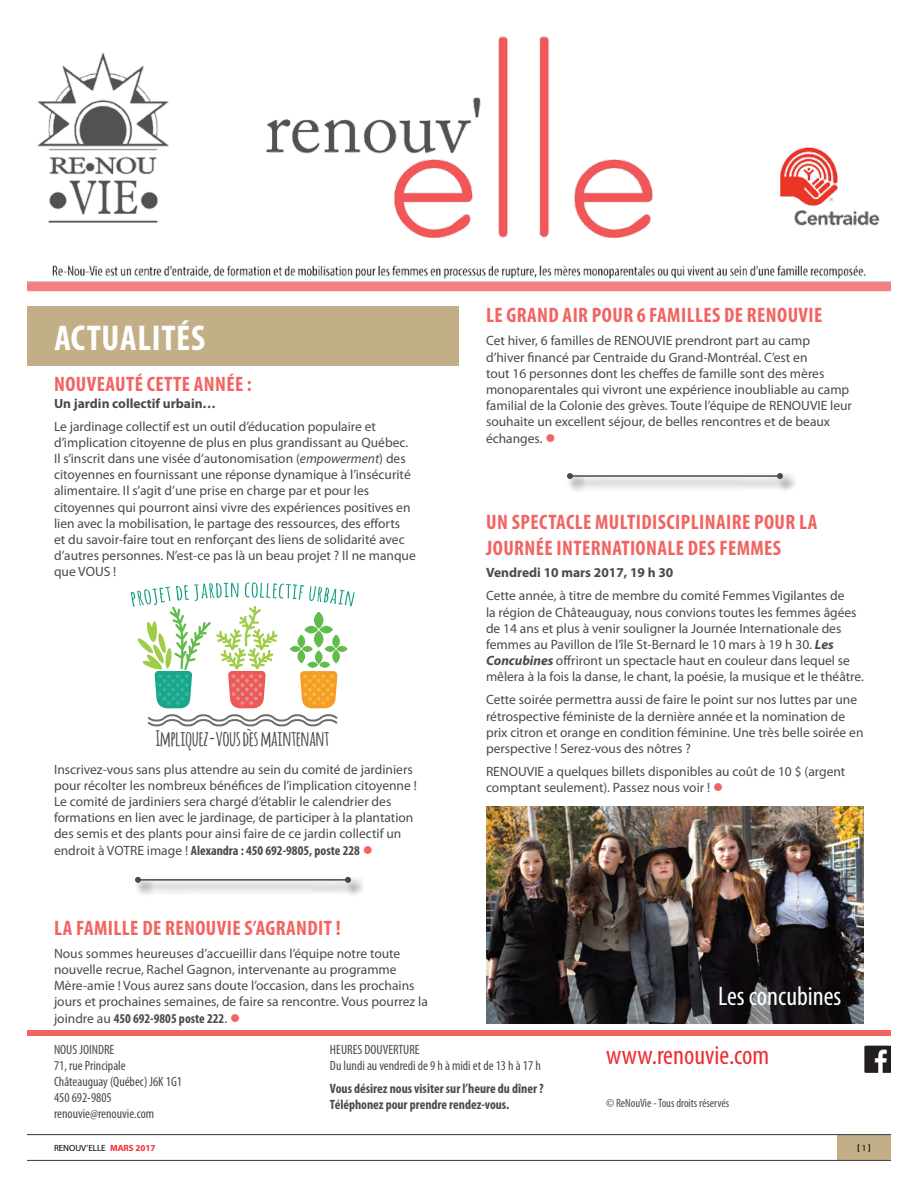
<style>
.page{position:relative;width:918px;height:1188px;background:#fff}
.page>*{position:absolute;margin:0;border:0;box-sizing:border-box;transform-origin:0 0}
.t1{font:700 condensed 36px "Myriad Pro";letter-spacing:.02em;color:#fff}
.t2{font:condensed 27px "Myriad Pro";color:#ee2d31}
.t3{font:condensed 27px "Myriad Pro";color:#fff}
.t4{font:700 condensed 21px/25.2px "Myriad Pro";letter-spacing:.02em;color:#f16462}
.t5{font:700 21px "Amatic";color:#4b494a}
.t6{font:13.5px/16.2px "Myriad Pro";color:#4b494a}
.t7{font:condensed 13.5px/16.2px "Myriad Pro";color:#4b494a}
.t8{font:700 condensed 13.5px/16.2px "Myriad Pro";color:#4b494a}
.t9{font:700 13.5px "Myriad Pro";color:#4b494a}
.t10{font:condensed 12px "Myriad Pro";color:#4b494a}
.t11{font:9px "Myriad Pro";color:#000}
.t12{font:700 condensed 9px "Myriad Pro";color:#000}
.s1{font-style:italic}
.s2{font-weight:700;font-stretch:condensed}
.s3{color:#f16462}
.s4{font-weight:700;font-style:italic}
.s5{font-weight:700;color:#ee2d31}
.s6{font-weight:400;font-stretch:normal}
</style>
<div class="page">
<div style="left:837px;top:1134px;width:54px;height:27px;background:#c3af87"></div>
<hr style="left:27px;top:1134px;width:864px;height:1px;background:#4b494a">
<hr style="left:27px;top:1160px;width:864px;height:1px;background:#4b494a">
<img style="left:27px;top:36px;width:864px;height:256px">
<div style="left:27px;top:1030px;width:864px;height:6px;background:#f16462"></div>
<div style="left:27px;top:307px;width:432px;height:59px;background:#c3af87"></div>
<img style="left:864px;top:1045px;width:27px;height:27px">
<div style="left:566px;top:472px;width:232px;height:22px;background:#000;opacity:.85"></div>
<hr style="left:570px;top:475px;width:210px;height:2px;background:#4b494a">
<svg style="left:567px;top:473px;width:6px;height:6px"></svg>
<svg style="left:777px;top:473px;width:6px;height:6px"></svg>
<svg style="left:131px;top:582px;width:224px;height:145px"></svg>
<img style="left:486px;top:807px;width:378px;height:217px">
<div style="left:134px;top:876px;width:232px;height:21px;background:#000;opacity:.85"></div>
<hr style="left:138px;top:879px;width:210px;height:2px;background:#4b494a">
<svg style="left:135px;top:877px;width:6px;height:6px"></svg>
<svg style="left:345px;top:877px;width:6px;height:6px"></svg>
<h1 class="t1" style="left:54px;top:315px;width:152px">ACTUALITÉS</h1>
<h3 class="t4" style="left:54px;top:371px;width:199px">NOUVEAUTÉ CETTE ANNÉE :</h3>
<p class="t9" style="left:54px;top:394px;width:164px">Un jardin collectif urbain…</p>
<p class="t6" style="left:54px;top:418px;width:363px">Le jardinage collectif est un outil d’éducation populaire et d’implication citoyenne de plus en plus grandissant au Québec.<br>Il s’inscrit dans une visée d’autonomisation (<span class="s1">empowerment</span>) des citoyennes en fournissant une réponse dynamique à l’insécurité alimentaire. Il s’agit d’une prise en charge par et pour les citoyennes qui pourront ainsi vivre des expériences positives en lien avec la mobilisation, le partage des ressources, des efforts<br>et du savoir-faire tout en renforçant des liens de solidarité avec d’autres personnes. N’est-ce pas là un beau projet ? Il ne manque que VOUS !</p>
<h3 class="t5" style="left:156px;top:724px;width:175px">Impliquez-vous dès maintenant</h3>
<p class="t6" style="left:54px;top:761px;width:364px">Inscrivez-vous sans plus attendre au sein du comité de jardiniers pour récolter les nombreux bénéfices de l’implication citoyenne !<br>Le comité de jardiniers sera chargé d’établir le calendrier des formations en lien avec le jardinage, de participer à la plantation des semis et des plants pour ainsi faire de ce jardin collectif un endroit à VOTRE image ! <span class="s2">Alexandra : 450 692-9805, poste 228</span> <span class="s3">●</span></p>
<h3 class="t4" style="left:54px;top:915px;width:288px">LA FAMILLE DE RENOUVIE S’AGRANDIT !</h3>
<p class="t6" style="left:54px;top:945px;width:375px">Nous sommes heureuses d’accueillir dans l’équipe notre toute nouvelle recrue, Rachel Gagnon, intervenante au programme Mère-amie ! Vous aurez sans doute l’occasion, dans les prochains jours et prochaines semaines, de faire sa rencontre. Vous pourrez la joindre au <span class="s2">450 692-9805 poste 222</span>. <span class="s3">●</span></p>
<h3 class="t4" style="left:486px;top:302px;width:338px">LE GRAND AIR POUR 6 FAMILLES DE RENOUVIE</h3>
<p class="t6" style="left:486px;top:333px;width:368px">Cet hiver, 6 familles de RENOUVIE prendront part au camp d’hiver financé par Centraide du Grand-Montréal. C’est en<br>tout 16 personnes dont les cheffes de famille sont des mères monoparentales qui vivront une expérience inoubliable au camp familial de la Colonie des grèves. Toute l’équipe de RENOUVIE leur souhaite un excellent séjour, de belles rencontres et de beaux échanges. <span class="s3">●</span></p>
<h3 class="t4" style="left:486px;top:509px;width:333px">UN SPECTACLE MULTIDISCIPLINAIRE POUR LA<br>JOURNÉE INTERNATIONALE DES FEMMES</h3>
<p class="t9" style="left:486px;top:564px;width:189px">Vendredi 10 mars 2017, 19 h 30</p>
<p class="t6" style="left:486px;top:588px;width:379px">Cette année, à titre de membre du comité Femmes Vigilantes de<br>la région de Châteauguay, nous convions toutes les femmes âgées de 14 ans et plus à venir souligner la Journée Internationale des femmes au Pavillon de l’île St-Bernard le 10 mars à 19 h 30. <span class="s4">Les Concubines</span> offriront un spectacle haut en couleur dans lequel se mêlera à la fois la danse, le chant, la poésie, la musique et le théâtre.</p>
<p class="t6" style="left:486px;top:692px;width:379px">Cette soirée permettra aussi de faire le point sur nos luttes par une rétrospective féministe de la dernière année et la nomination de prix citron et orange en condition féminine. Une très belle soirée en perspective ! Serez-vous des nôtres ?</p>
<p class="t6" style="left:486px;top:763px;width:361px">RENOUVIE a quelques billets disponibles au coût de 10 $ (argent comptant seulement). Passez nous voir ! <span class="s3">●</span></p>
<h2 class="t3" style="left:718px;top:980px;width:125px">Les concubines</h2>
<p class="t7" style="left:54px;top:1041px;width:130px">NOUS JOINDRE<br>71, rue Principale<br>Châteauguay (Québec) J6K 1G1<br>450 692-9805 renouvie@renouvie.com</p>
<p class="t7" style="left:330px;top:1041px;width:212px">HEURES DOUVERTURE<br>Du lundi au vendredi de 9 h à midi et de 13 h à 17 h</p>
<p class="t8" style="left:330px;top:1080px;width:215px">Vous désirez nous visiter sur l’heure du dîner ?<br>Téléphonez pour prendre rendez-vous.</p>
<h2 class="t2" style="left:606px;top:1038px;width:165px">www.renouvie.com</h2>
<p class="t10" style="left:606px;top:1096px;width:125px">© ReNouVie - Tous droits réservés</p>
<p class="t11" style="left:54px;top:1142px;width:103px">RENOUV’ELLE <span class="s5">MARS 2017</span></p>
<p class="t12" style="left:857px;top:1142px;width:15px">[ <span class="s6">1</span> ]</p>
</div>
